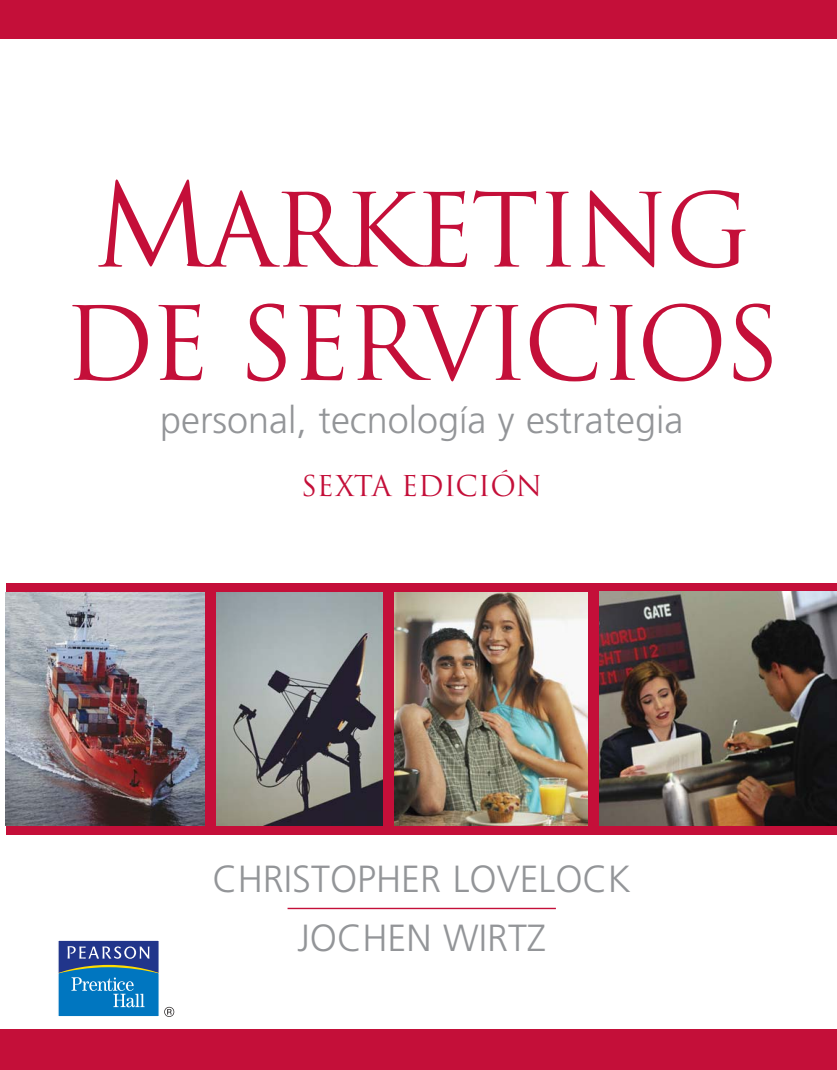
<style>
.page{position:relative;width:837px;height:1070px;background:#fff}
.page>*{position:absolute;margin:0;border:0;box-sizing:border-box;transform-origin:0 0}
.t1{font:99.3px/113.2px "Trajan";letter-spacing:-.04em;color:#c40f39}
.t2{font:300 37.8px/58.7px "Frutiger";color:#939598;text-align:center}
.t3{font:27.9px "Trajan";color:#c40f39}
.s1{font-size:113.25px}
</style>
<div class="page">
<div style="left:0;top:1029px;width:837px;height:40px;background:#c40f39"></div>
<div style="left:6px;top:583px;width:831px;height:251px;background:#c40f39"></div>
<img style="left:216px;top:592px;width:167px;height:233px">
<img style="left:395px;top:592px;width:192px;height:233px">
<div style="left:0;top:0;width:837px;height:38px;background:#c40f39"></div>
<hr style="left:288px;top:907px;width:268px;height:1px;background:#c40f39">
<img style="left:600px;top:591px;width:237px;height:234px">
<img style="left:6px;top:592px;width:198px;height:233px">
<svg style="left:59px;top:941px;width:115px;height:75px"></svg>
<div style="left:57px;top:939px;width:103px;height:78px;border:1px solid #fff"></div>
<h1 class="t1" style="left:63px;top:175px;width:719px"><span class="s1">M</span>ARKETING<br>DE SERVICIOS</h1>
<p class="t2" style="left:160px;top:393px;width:525px">personal, tecnología y estrategia</p>
<p class="t3" style="left:301px;top:470px;width:243px">SEXTA EDICIÓN</p>
<p class="t2" style="left:213px;top:852px;width:420px">CHRISTOPHER LOVELOCK<br>JOCHEN WIRTZ</p>
</div>
